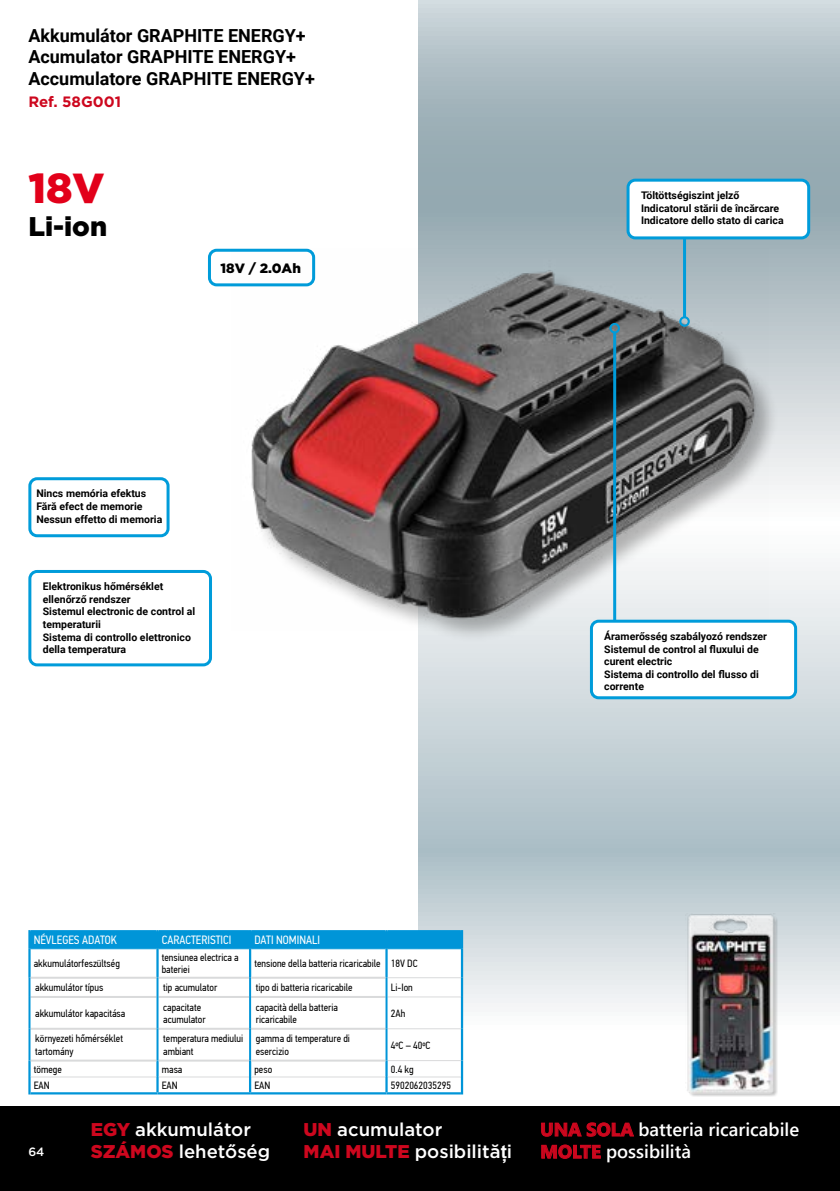
<style>
.page{position:relative;width:840px;height:1191px;background:#fff}
.page>*{position:absolute;margin:0;border:0;box-sizing:border-box;transform-origin:0 0}
.t1{font:900 42px "Gotham";color:#e2001a}
.t2{font:900 27px "Gotham";color:#000}
.t3{font:500 18.4px/22.2px "Gotham";color:#fff}
.t4{font:600 18.4px "Segoe UI";color:#fff}
.t5{font:700 18px/21.6px "Roboto";color:#000}
.t6{font:700 15px "Gotham";color:#cd071e}
.t7{font:900 13.6px "Gotham";color:#000}
.t8{font:12px "PF Din Text Cond Pro";color:#fff}
.t9{font:500 12px "Gotham";color:#fff}
.t10{font:700 10.4px/12.6px "Roboto";color:#000}
.t11{font:10.4px/12.6px "PF Din Text Cond Pro";color:#000}
.s1{font-weight:900;color:#cd071e}
.s2{font-family:"Arial";font-weight:700}
.s3{font-weight:700;color:#cd071e}
</style>
<div class="page">
<img style="left:0;top:0;width:839px;height:1191px">
<h3 class="t5" style="left:28px;top:24px;width:288px">Akkumulátor GRAPHITE ENERGY+<br>Acumulator GRAPHITE ENERGY+<br>Accumulatore GRAPHITE ENERGY+</h3>
<h3 class="t6" style="left:28px;top:92px;width:94px">Ref. 58G001</h3>
<h1 class="t1" style="left:28px;top:159px;width:78px">18V</h1>
<h2 class="t2" style="left:28px;top:208px;width:80px">Li-ion</h2>
<h3 class="t7" style="left:220px;top:259px;width:82px">18V / 2.0Ah</h3>
<p class="t10" style="left:36px;top:487px;width:127px">Nincs memória efektus<br>Fără efect de memorie<br>Nessun effetto di memoria</p>
<p class="t10" style="left:43px;top:580px;width:154px">Elektronikus hőmérséklet ellenőrző rendszer<br>Sistemul electronic de control al temperaturii<br>Sistema di controllo elettronico della temperatura</p>
<p class="t8" style="left:34px;top:933px;width:85px">NÉVLEGES ADATOK</p>
<p class="t8" style="left:162px;top:933px;width:71px">CARACTERISTICI</p>
<p class="t8" style="left:254px;top:933px;width:67px">DATI NOMINALI</p>
<p class="t11" style="left:34px;top:957px;width:88px">akkumulátorfeszültség</p>
<p class="t11" style="left:162px;top:951px;width:78px">tensiunea electrica a bateriei</p>
<p class="t11" style="left:254px;top:957px;width:165px">tensione della batteria ricaricabile 18V DC</p>
<p class="t11" style="left:35px;top:981px;width:70px">akkumulátor típus</p>
<p class="t11" style="left:163px;top:981px;width:56px">tip acumulator</p>
<p class="t11" style="left:256px;top:981px;width:98px">tipo di batteria ricaricabile</p>
<p class="t11" style="left:390px;top:981px;width:24px">Li-Ion</p>
<p class="t11" style="left:35px;top:1007px;width:92px">akkumulátor kapacitása</p>
<p class="t11" style="left:163px;top:1000px;width:44px">capacitate acumulator</p>
<p class="t11" style="left:256px;top:1000px;width:84px">capacità della batteria ricaricabile</p>
<p class="t11" style="left:390px;top:1007px;width:16px">2Ah</p>
<p class="t11" style="left:35px;top:1032px;width:89px">környezeti hőmérséklet tartomány</p>
<p class="t11" style="left:163px;top:1032px;width:82px">temperatura mediului ambiant</p>
<p class="t11" style="left:256px;top:1032px;width:96px">gamma di temperature di esercizio</p>
<p class="t11" style="left:390px;top:1038px;width:41px">4oC – 40oC</p>
<p class="t11" style="left:34px;top:1062px;width:30px">tömege</p>
<p class="t11" style="left:162px;top:1062px;width:22px">masa</p>
<p class="t11" style="left:254px;top:1062px;width:19px">peso</p>
<p class="t11" style="left:390px;top:1062px;width:24px">0.4 kg</p>
<p class="t11" style="left:34px;top:1079px;width:17px">EAN</p>
<p class="t11" style="left:162px;top:1079px;width:17px">EAN</p>
<p class="t11" style="left:254px;top:1079px;width:17px">EAN</p>
<p class="t11" style="left:390px;top:1079px;width:62px">5902062035295</p>
<p class="t10" style="left:640px;top:188px;width:144px">Töltöttségiszint jelző<br>Indicatorul stării de încărcare<br>Indicatore dello stato di carica</p>
<p class="t10" style="left:604px;top:629px;width:164px">Áramerősség szabályozó rendszer<br>Sistemul de control al fluxului de curent electric<br>Sistema di controllo del flusso di corrente</p>
<h3 class="t3" style="left:91px;top:1118px;width:181px"><span class="s1">EGY</span> akkumulátor<br><span class="s1">SZÁMOS</span> lehetőség</h3>
<h3 class="t3" style="left:303px;top:1118px;width:210px"><span class="s1">UN</span> acumulator<br><span class="s1">MAI MULTE</span> posibilită<span class="s2">ț</span>i</h3>
<h3 class="t4" style="left:540px;top:1112px;width:260px"><span class="s3">UNA SOLA</span> batteria ricaricabile</h3>
<p class="t9" style="left:28px;top:1144px;width:18px">64</p>
<h3 class="t4" style="left:540px;top:1134px;width:152px"><span class="s3">MOLTE</span> possibilità</h3>
</div>
